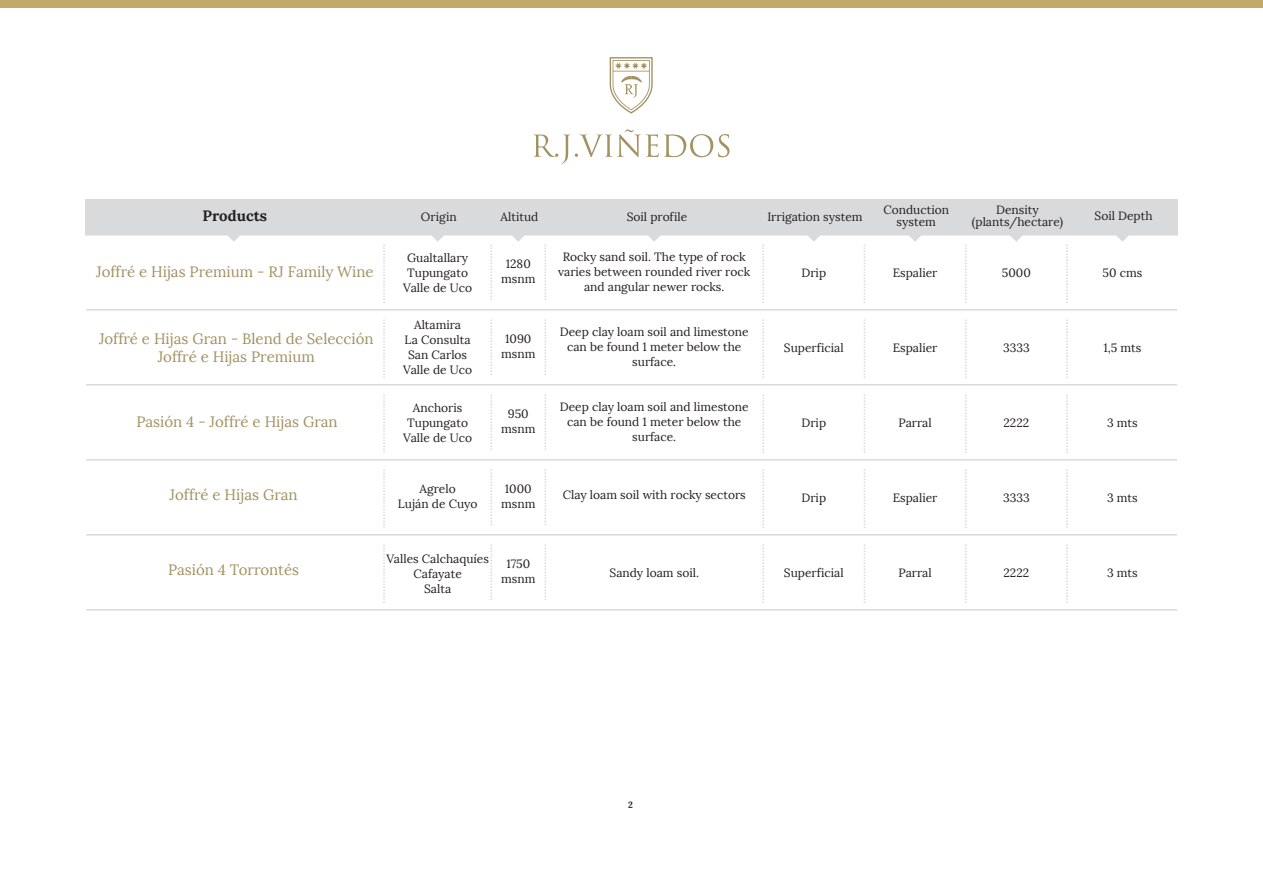
<style>
.page{position:relative;width:1263px;height:893px;background:#fff}
.page>*{position:absolute;margin:0;border:0;box-sizing:border-box;transform-origin:0 0}
.t1{font:15px/18px "Lora";color:#a29161;text-align:center}
.t2{font:700 15px "Lora";color:#231f20}
.t3{font:12px/15px "Lora";color:#231f20;text-align:center}
.t4{font:700 9px "Lora";color:#231f20}
</style>
<div class="page">
<div style="left:0;top:0;width:1263px;height:7px;background:#c2a867"></div>
<svg style="left:533px;top:129px;width:196px;height:35px"></svg>
<svg style="left:610px;top:57px;width:43px;height:57px"></svg>
<hr style="left:86px;top:309px;width:1091px;height:1px;background:#d9dadc">
<svg style="left:383px;top:244px;width:2px;height:59px"></svg>
<svg style="left:490px;top:244px;width:2px;height:56px"></svg>
<svg style="left:544px;top:244px;width:2px;height:56px"></svg>
<svg style="left:864px;top:244px;width:1px;height:59px"></svg>
<svg style="left:965px;top:244px;width:1px;height:59px"></svg>
<svg style="left:762px;top:244px;width:2px;height:59px"></svg>
<div style="left:85px;top:199px;width:1093px;height:36px;background:#d9dadc"></div>
<svg style="left:227px;top:235px;width:13px;height:7px"></svg>
<svg style="left:431px;top:235px;width:13px;height:7px"></svg>
<svg style="left:512px;top:235px;width:13px;height:7px"></svg>
<svg style="left:648px;top:235px;width:13px;height:7px"></svg>
<svg style="left:807px;top:235px;width:13px;height:7px"></svg>
<svg style="left:909px;top:235px;width:12px;height:7px"></svg>
<svg style="left:1010px;top:235px;width:13px;height:7px"></svg>
<svg style="left:1066px;top:244px;width:2px;height:59px"></svg>
<hr style="left:86px;top:384px;width:1091px;height:1px;background:#d9dadc">
<svg style="left:383px;top:319px;width:2px;height:59px"></svg>
<svg style="left:490px;top:319px;width:2px;height:56px"></svg>
<svg style="left:544px;top:319px;width:2px;height:56px"></svg>
<svg style="left:864px;top:319px;width:1px;height:59px"></svg>
<svg style="left:965px;top:319px;width:1px;height:59px"></svg>
<svg style="left:762px;top:319px;width:2px;height:59px"></svg>
<svg style="left:1066px;top:319px;width:2px;height:59px"></svg>
<hr style="left:86px;top:459px;width:1091px;height:1px;background:#d9dadc">
<svg style="left:383px;top:394px;width:2px;height:59px"></svg>
<svg style="left:490px;top:394px;width:2px;height:56px"></svg>
<svg style="left:544px;top:394px;width:2px;height:56px"></svg>
<svg style="left:864px;top:394px;width:1px;height:59px"></svg>
<svg style="left:965px;top:394px;width:1px;height:59px"></svg>
<svg style="left:762px;top:394px;width:2px;height:59px"></svg>
<svg style="left:1066px;top:394px;width:2px;height:59px"></svg>
<hr style="left:86px;top:609px;width:1091px;height:1px;background:#d9dadc">
<hr style="left:86px;top:534px;width:1091px;height:1px;background:#d9dadc">
<svg style="left:383px;top:469px;width:2px;height:59px"></svg>
<svg style="left:490px;top:469px;width:2px;height:56px"></svg>
<svg style="left:544px;top:469px;width:2px;height:56px"></svg>
<svg style="left:864px;top:469px;width:1px;height:59px"></svg>
<svg style="left:965px;top:469px;width:1px;height:59px"></svg>
<svg style="left:762px;top:469px;width:2px;height:59px"></svg>
<svg style="left:1066px;top:469px;width:2px;height:59px"></svg>
<svg style="left:383px;top:544px;width:2px;height:59px"></svg>
<svg style="left:490px;top:544px;width:2px;height:56px"></svg>
<svg style="left:544px;top:544px;width:2px;height:56px"></svg>
<svg style="left:864px;top:544px;width:1px;height:59px"></svg>
<svg style="left:965px;top:544px;width:1px;height:59px"></svg>
<svg style="left:762px;top:544px;width:2px;height:59px"></svg>
<svg style="left:1066px;top:544px;width:2px;height:59px"></svg>
<svg style="left:1116px;top:235px;width:13px;height:7px"></svg>
<p class="t2" style="left:203px;top:206px;width:66px">Products</p>
<p class="t3" style="left:421px;top:209px;width:37px">Origin</p>
<p class="t3" style="left:501px;top:209px;width:39px">Altitud</p>
<p class="t3" style="left:627px;top:209px;width:62px">Soil profile</p>
<p class="t3" style="left:767px;top:209px;width:97px">Irrigation system</p>
<p class="t3" style="left:883px;top:204px;width:67px;line-height:12px">Conduction system</p>
<p class="t3" style="left:972px;top:204px;width:93px;line-height:12px">Density (plants/hectare)</p>
<p class="t3" style="left:1094px;top:209px;width:60px">Soil Depth</p>
<p class="t1" style="left:96px;top:263px;width:279px">Joffré e Hijas Premium - RJ Family Wine</p>
<p class="t3" style="left:558px;top:249px;width:193px">Rocky sand soil. The type of rock varies between rounded river rock and angular newer rocks.</p>
<p class="t3" style="left:403px;top:250px;width:70px">Gualtallary<br>Tupungato<br>Valle de Uco</p>
<p class="t3" style="left:501px;top:256px;width:36px">1280 msnm</p>
<p class="t3" style="left:801px;top:265px;width:26px">Drip</p>
<p class="t3" style="left:893px;top:265px;width:46px">Espalier</p>
<p class="t3" style="left:1002px;top:265px;width:30px">5000</p>
<p class="t3" style="left:1102px;top:265px;width:41px">50 cms</p>
<p class="t1" style="left:99px;top:329px;width:276px">Joffré e Hijas Gran - Blend de Selección<br>Joffré e Hijas Premium</p>
<p class="t3" style="left:403px;top:317px;width:70px">Altamira<br>La Consulta<br>San Carlos<br>Valle de Uco</p>
<p class="t3" style="left:560px;top:325px;width:190px">Deep clay loam soil and limestone can be found 1 meter below the surface.</p>
<p class="t3" style="left:501px;top:331px;width:36px">1090 msnm</p>
<p class="t3" style="left:784px;top:340px;width:61px">Superficial</p>
<p class="t3" style="left:893px;top:340px;width:46px">Espalier</p>
<p class="t3" style="left:1003px;top:340px;width:28px">3333</p>
<p class="t3" style="left:1103px;top:340px;width:39px">1,5 mts</p>
<p class="t1" style="left:137px;top:413px;width:203px">Pasión 4 - Joffré e Hijas Gran</p>
<p class="t3" style="left:560px;top:399px;width:190px">Deep clay loam soil and limestone can be found 1 meter below the surface.</p>
<p class="t3" style="left:403px;top:400px;width:70px">Anchoris<br>Tupungato<br>Valle de Uco</p>
<p class="t3" style="left:501px;top:406px;width:36px">950 msnm</p>
<p class="t3" style="left:801px;top:415px;width:26px">Drip</p>
<p class="t3" style="left:898px;top:415px;width:35px">Parral</p>
<p class="t3" style="left:1003px;top:415px;width:27px">2222</p>
<p class="t3" style="left:1107px;top:415px;width:32px">3 mts</p>
<p class="t1" style="left:170px;top:486px;width:130px">Joffré e Hijas Gran</p>
<p class="t3" style="left:398px;top:481px;width:81px">Agrelo<br>Luján de Cuyo</p>
<p class="t3" style="left:501px;top:481px;width:36px">1000 msnm</p>
<p class="t3" style="left:563px;top:487px;width:185px">Clay loam soil with rocky sectors</p>
<p class="t3" style="left:801px;top:490px;width:26px">Drip</p>
<p class="t3" style="left:893px;top:490px;width:46px">Espalier</p>
<p class="t3" style="left:1003px;top:490px;width:28px">3333</p>
<p class="t3" style="left:1107px;top:490px;width:32px">3 mts</p>
<p class="t1" style="left:168px;top:561px;width:132px">Pasión 4 Torrontés</p>
<p class="t3" style="left:386px;top:552px;width:104px">Valles Calchaquíes<br>Cafayate<br>Salta</p>
<p class="t3" style="left:501px;top:556px;width:36px">1750 msnm</p>
<p class="t3" style="left:784px;top:565px;width:61px">Superficial</p>
<p class="t3" style="left:898px;top:565px;width:35px">Parral</p>
<p class="t3" style="left:1003px;top:565px;width:27px">2222</p>
<p class="t3" style="left:1107px;top:565px;width:32px">3 mts</p>
<p class="t3" style="left:609px;top:566px;width:91px">Sandy loam soil.</p>
<p class="t4" style="left:628px;top:799px;width:6px">2</p>
</div>
